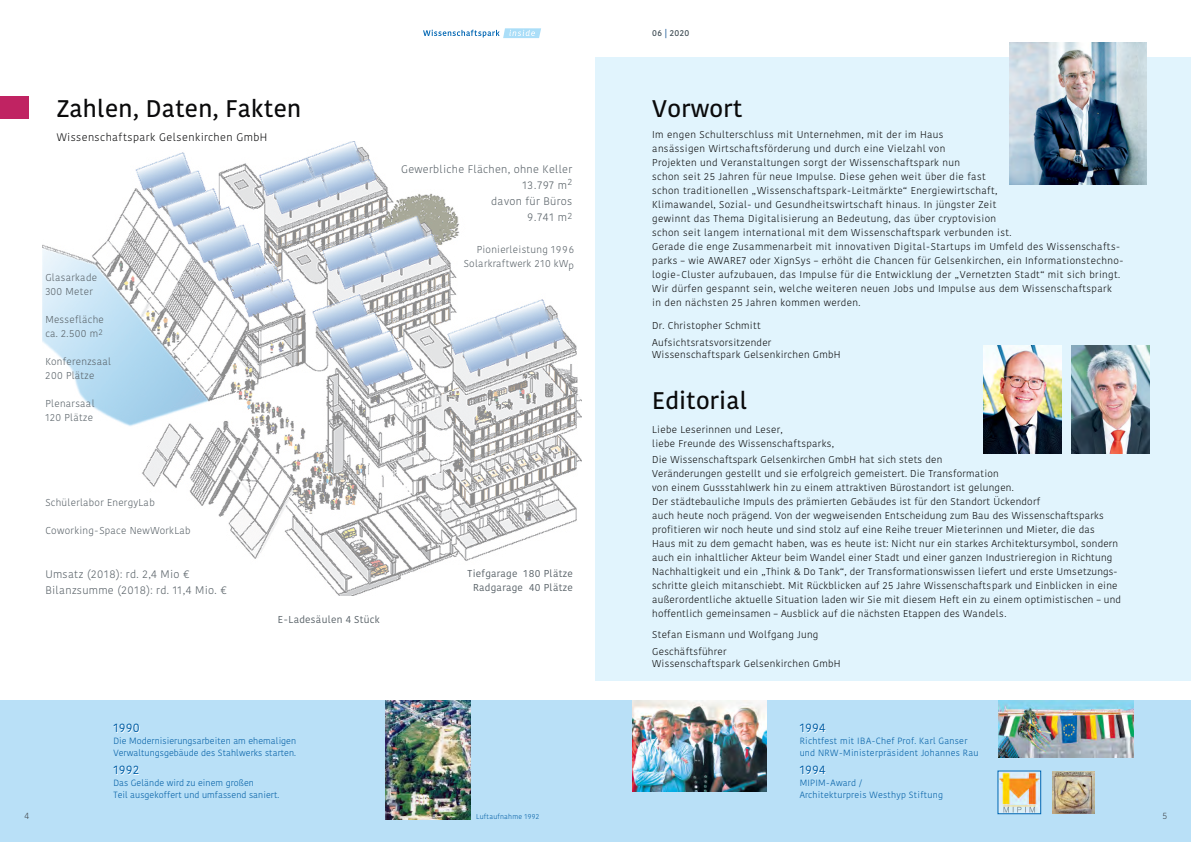
<style>
.page{position:relative;width:1191px;height:842px;background:#fff}
.page>*{position:absolute;margin:0;border:0;box-sizing:border-box;transform-origin:0 0}
.t1{font:600 24px "Kohinoor";letter-spacing:.01em;color:#0a0a0b}
.t2{font:12px "Kohinoor";letter-spacing:.05em;color:#005da4}
.t3{font:300 10.9px/16px "Kohinoor";letter-spacing:.025em;color:#576066;text-align:right}
.t4{font:300 10.9px "Kohinoor";letter-spacing:.035em;color:#0a0a0b}
.t5{font:300 10px/14px "Kohinoor";letter-spacing:.025em;color:#576066}
.t6{font:10px/14px "Kohinoor";letter-spacing:.025em;color:#576066;text-align:center}
.t7{font:300 9.9px/14px "Kohinoor";letter-spacing:.025em;color:#0a0a0b}
.t8{font:300 9px/12px "Kohinoor";letter-spacing:.005em;color:#005da4}
.t9{font:italic 300 9px/12px "Kohinoor";letter-spacing:.025em;color:#005da4}
.t10{font:300 9px "Kohinoor";color:#434a4f}
.t11{font:600 8.4px "Kohinoor";letter-spacing:.055em;color:#39474f}
.t12{font:italic 300 7px "Kohinoor";letter-spacing:.025em;color:#005da4}
.s1{color:#004689}
</style>
<div class="page">
<div style="left:595px;top:57px;width:596px;height:623px;background:#e1f4fd"></div>
<div style="left:0;top:700px;width:1191px;height:142px;background:#b9e0f7"></div>
<img style="left:386px;top:700px;width:84px;height:119px">
<img style="left:632px;top:700px;width:134px;height:91px">
<img style="left:998px;top:701px;width:135px;height:56px">
<img style="left:999px;top:773px;width:39px;height:39px">
<img style="left:1052px;top:771px;width:42px;height:42px">
<img style="left:1009px;top:43px;width:137px;height:141px">
<img style="left:984px;top:346px;width:78px;height:108px">
<img style="left:1071px;top:346px;width:78px;height:108px">
<svg style="left:42px;top:141px;width:540px;height:455px"></svg>
<svg style="left:423px;top:28px;width:118px;height:10px"></svg>
<div style="left:0;top:96px;width:28px;height:23px;background:#c02362"></div>
<svg style="left:1003px;top:807px;width:32px;height:5px"></svg>
<h1 class="t1" style="left:57px;top:94px;width:246px">Zahlen, Daten, Fakten</h1>
<p class="t4" style="left:57px;top:130px;width:212px">Wissenschaftspark Gelsenkirchen GmbH</p>
<p class="t5" style="left:45px;top:271px;width:53px">Glasarkade<br>300 Meter</p>
<p class="t5" style="left:45px;top:313px;width:60px">Messefläche ca. 2.500 m<sup>2</sup></p>
<p class="t5" style="left:45px;top:355px;width:67px">Konferenzsaal<br>200 Plätze</p>
<p class="t5" style="left:45px;top:397px;width:51px">Plenarsaal<br>120 Plätze</p>
<p class="t5" style="left:45px;top:496px;width:111px">Schülerlabor EnergyLab</p>
<p class="t5" style="left:45px;top:524px;width:147px">Coworking-Space NewWorkLab</p>
<p class="t3" style="left:401px;top:161px;width:173px">Gewerbliche Flächen, ohne Keller<br>13.797 m<sup>2<br></sup>davon für Büros<br>9.741 m<sup>2</sup></p>
<p class="t5" style="left:464px;top:243px;width:112px;text-align:right">Pionierleistung 1996<br>Solarkraftwerk 210 kWp</p>
<p class="t3" style="left:45px;top:566px;width:183px;text-align:left">Umsatz (2018): rd. 2,4 Mio €<br>Bilanzsumme (2018): rd. 11,4 Mio. €</p>
<p class="t6" style="left:467px;top:567px;width:107px">Tiefgarage 180 Plätze<br>Radgarage 40 Plätze</p>
<p class="t2" style="left:113px;top:720px;width:28px">1990</p>
<p class="t6" style="left:278px;top:613px;width:103px">E-Ladesäulen 4 Stück</p>
<p class="t8" style="left:113px;top:735px;width:184px">Die Modernisierungsarbeiten am ehemaligen<br>Verwaltungsgebäude des Stahlwerks starten.</p>
<p class="t2" style="left:113px;top:763px;width:27px">1992</p>
<p class="t8" style="left:113px;top:777px;width:167px">Das Gelände wird zu einem großen<br>Teil ausgekoffert und umfassend saniert.</p>
<p class="t11" style="left:652px;top:28px;width:39px">06 <span class="s1">|</span> 2020</p>
<h1 class="t1" style="left:652px;top:94px;width:92px">Vorwort</h1>
<p class="t7" style="left:652px;top:128px;width:472px">Im engen Schulterschluss mit Unternehmen, mit der im Haus<br>ansässigen Wirtschaftsförderung und durch eine Vielzahl von<br>Projekten und Veranstaltungen sorgt der Wissenschaftspark nun<br>schon seit 25 Jahren für neue Impulse. Diese gehen weit über die fast<br>schon traditionellen „Wissenschaftspark-Leitmärkte“ Energiewirtschaft,<br>Klimawandel, Sozial- und Gesundheitswirtschaft hinaus. In jüngster Zeit<br>gewinnt das Thema Digitalisierung an Bedeutung, das über cryptovision<br>schon seit langem international mit dem Wissenschaftspark verbunden ist.<br>Gerade die enge Zusammenarbeit mit innovativen Digital-Startups im Umfeld des Wissenschafts&shy;parks – wie AWARE7 oder XignSys – erhöht die Chancen für Gelsenkirchen, ein Informationstechno&shy;logie-Cluster aufzubauen, das Impulse für die Entwicklung der „Vernetzten Stadt“ mit sich bringt.<br>Wir dürfen gespannt sein, welche weiteren neuen Jobs und Impulse aus dem Wissenschaftspark in den nächsten 25 Jahren kommen werden.</p>
<p class="t7" style="left:652px;top:317px;width:121px;line-height:17px">Dr. Christopher Schmitt<br>Aufsichtsratsvorsitzender</p>
<p class="t7" style="left:652px;top:348px;width:190px">Wissenschaftspark Gelsenkirchen GmbH</p>
<h1 class="t1" style="left:652px;top:386px;width:96px">Editorial</h1>
<p class="t7" style="left:652px;top:422px;width:183px">Liebe Leserinnen und Leser,<br>liebe Freunde des Wissenschaftsparks,</p>
<p class="t7" style="left:652px;top:452px;width:470px">Die Wissenschaftspark Gelsenkirchen GmbH hat sich stets den<br>Veränderungen gestellt und sie erfolgreich gemeistert. Die Transformation<br>von einem Gussstahlwerk hin zu einem attraktiven Bürostandort ist gelungen.<br>Der städtebauliche Impuls des prämierten Gebäudes ist für den Standort Ückendorf<br>auch heute noch prägend. Von der wegweisenden Entscheidung zum Bau des Wissenschaftsparks profitieren wir noch heute und sind stolz auf eine Reihe treuer Mieterinnen und Mieter, die das<br>Haus mit zu dem gemacht haben, was es heute ist: Nicht nur ein starkes Architektursymbol, sondern auch ein inhaltlicher Akteur beim Wandel einer Stadt und einer ganzen Industrieregion in Richtung Nachhaltigkeit und ein „Think &amp; Do Tank“, der Transformationswissen liefert und erste Umsetzungs&shy;schritte gleich mitanschiebt. Mit Rückblicken auf 25 Jahre Wissenschaftspark und Einblicken in eine außerordentliche aktuelle Situation laden wir Sie mit diesem Heft ein zu einem optimistischen – und hoffentlich gemeinsamen – Ausblick auf die nächsten Etappen des Wandels.</p>
<p class="t7" style="left:652px;top:625px;width:168px;line-height:17.7px">Stefan Eismann und Wolfgang Jung<br>Geschäftsführer</p>
<p class="t7" style="left:652px;top:657px;width:190px">Wissenschaftspark Gelsenkirchen GmbH</p>
<p class="t2" style="left:799px;top:720px;width:27px">1994</p>
<p class="t9" style="left:799px;top:735px;width:180px">Richtfest mit IBA-Chef Prof. Karl Ganser und NRW-Ministerpräsident Johannes Rau</p>
<p class="t2" style="left:799px;top:763px;width:27px">1994</p>
<p class="t9" style="left:799px;top:777px;width:145px">MIPIM-Award /<br>Architekturpreis Westhyp Stiftung</p>
<p class="t10" style="left:24px;top:810px;width:6px">4</p>
<p class="t10" style="left:1162px;top:810px;width:6px">5</p>
<p class="t12" style="left:476px;top:812px;width:65px">Luftaufnahme 1992</p>
</div>
